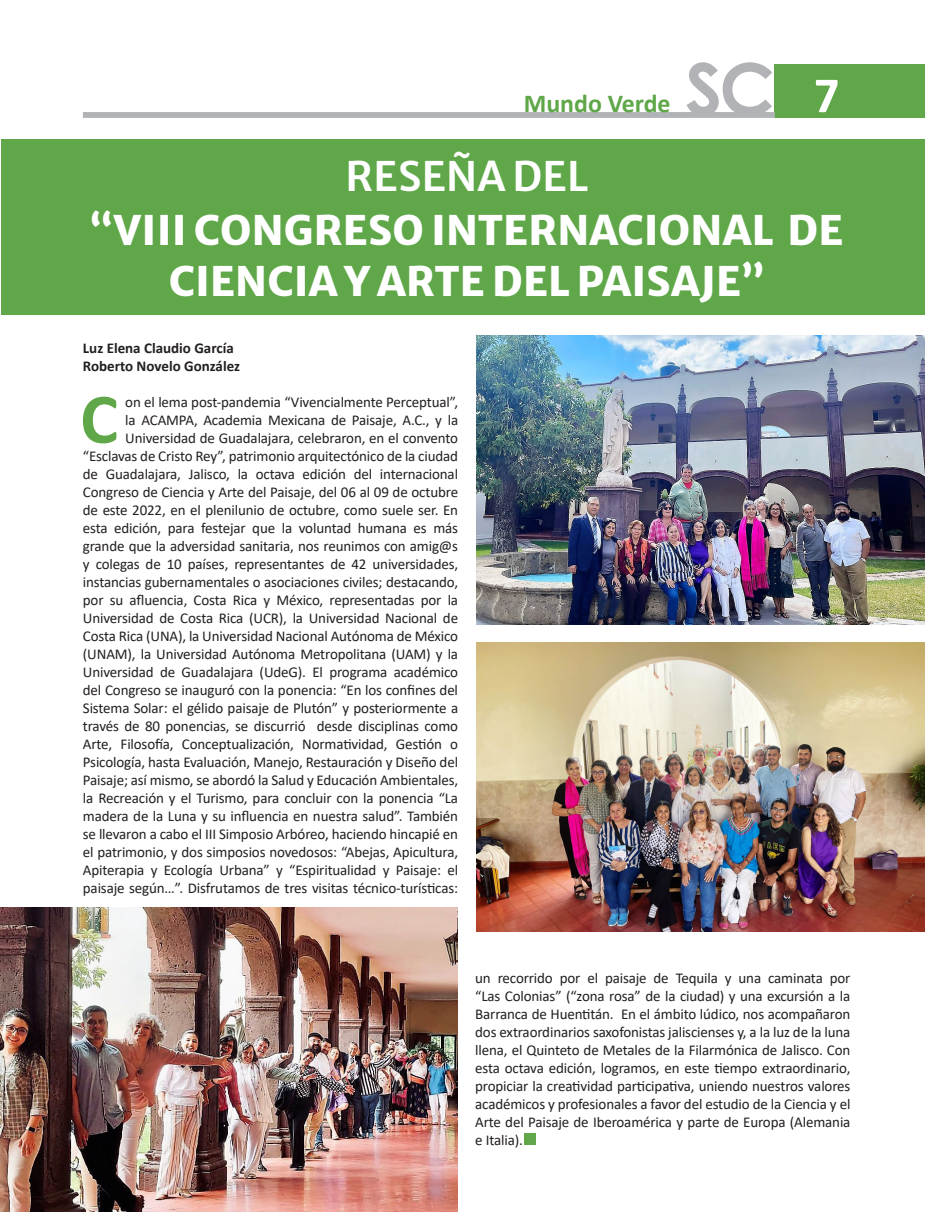
<style>
.page{position:relative;width:925px;height:1212px;background:#fff}
.page>*{position:absolute;margin:0;border:0;box-sizing:border-box;transform-origin:0 0}
.Cuerpo_de_texto_Capi{font:700 71.7px "Calibri";color:#5fa748}
.t1{font:700 51px "Calibri";color:#fff}
.Titulo_Articulo{font:800 40.5px/51px "Merriweather Sans";letter-spacing:.005em;color:#fff;text-align:center}
.Titulo_Articulo-2{font:600 40.5px "Merriweather Sans";letter-spacing:.005em;color:#fff}
.t2{font:700 25.8px "Calibri";color:#5fa748}
.Cuerpo_de_texto_Capi-2{font:15px/18px "Calibri";letter-spacing:-.01em;color:#231f20;text-align:right}
.Autores_Articulo{font:700 15px/18px "Calibri";color:#231f20}
</style>
<div class="page">
<div style="left:775px;top:65px;width:150px;height:53px;background:#5fa748"></div>
<svg style="left:83px;top:62px;width:692px;height:56px"></svg>
<div style="left:1px;top:139px;width:923px;height:176px;background:#5fa748"></div>
<img style="left:476px;top:335px;width:448px;height:289px">
<img style="left:476px;top:643px;width:448px;height:289px">
<img style="left:1px;top:907px;width:456px;height:304px">
<div style="left:524px;top:1133px;width:12px;height:12px;background:#5fa748"></div>
<h3 class="t2" style="left:524px;top:85px;width:148px">Mundo Verde</h3>
<h2 class="t1" style="left:814px;top:59px;width:27px">7</h2>
<p class="Titulo_Articulo-2" style="left:346px;top:141px;width:244px">RESEÑA DEL</p>
<p class="Titulo_Articulo" style="left:90px;top:200px;width:755px">“VIII CONGRESO INTERNACIONAL DE<br>CIENCIA Y ARTE DEL PAISAJE”</p>
<p class="Autores_Articulo" style="left:83px;top:338px;width:159px">Luz Elena Claudio García<br>Roberto Novelo González</p>
<p class="Cuerpo_de_texto_Capi" style="left:80px;top:368px;width:39px">C</p>
<p class="Cuerpo_de_texto_Capi-2" style="left:83px;top:392px;width:377px">on el lema post-pandemia “Vivencialmente Perceptual”,<br>la ACAMPA, Academia Mexicana de Paisaje, A.C., y la Universidad de Guadalajara, celebraron, en el convento “Esclavas de Cristo Rey”, patrimonio arquitectónico de la ciudad de Guadalajara, Jalisco, la octava edición del internacional Congreso de Ciencia y Arte del Paisaje, del 06 al 09 de octubre de este 2022, en el plenilunio de octubre, como suele ser. En esta edición, para festejar que la voluntad humana es más grande que la adversidad sanitaria, nos reunimos con amig@s y colegas de 10 países, representantes de 42 universidades, instancias gubernamentales o asociaciones civiles; destacando, por su afluencia, Costa Rica y México, representadas por la Universidad de Costa Rica (UCR), la Universidad Nacional de Costa Rica (UNA), la Universidad Nacional Autónoma de México (UNAM), la Universidad Autónoma Metropolitana (UAM) y la Universidad de Guadalajara (UdeG). El programa académico del Congreso se inauguró con la ponencia: “En los confines del Sistema Solar: el gélido paisaje de Plutón” y posteriormente a través de 80 ponencias, se discurrió desde disciplinas como Arte, Filosofía, Conceptualización, Normatividad, Gestión o Psicología, hasta Evaluación, Manejo, Restauración y Diseño del Paisaje; así mismo, se abordó la Salud y Educación Ambientales, la Recreación y el Turismo, para concluir con la ponencia “La madera de la Luna y su influencia en nuestra salud”. También se llevaron a cabo el III Simposio Arbóreo, haciendo hincapié en el patrimonio, y dos simposios novedosos: “Abejas, Apicultura, Apiterapia y Ecología Urbana” y “Espiritualidad y Paisaje: el paisaje según…”. Disfrutamos de tres visitas técnico-turísticas:</p>
<p class="Cuerpo_de_texto_Capi-2" style="left:475px;top:968px;width:377px;text-align:justify">un recorrido por el paisaje de Tequila y una caminata por “Las Colonias” (“zona rosa” de la ciudad) y una excursión a la Barranca de Huentitán. En el ámbito lúdico, nos acompañaron dos extraordinarios saxofonistas jaliscienses y, a la luz de la luna llena, el Quinteto de Metales de la Filarmónica de Jalisco. Con esta octava edición, logramos, en este tiempo extraordinario, propiciar la creatividad participativa, uniendo nuestros valores académicos y profesionales a favor del estudio de la Ciencia y el Arte del Paisaje de Iberoamérica y parte de Europa (Alemania e Italia).</p>
</div>
